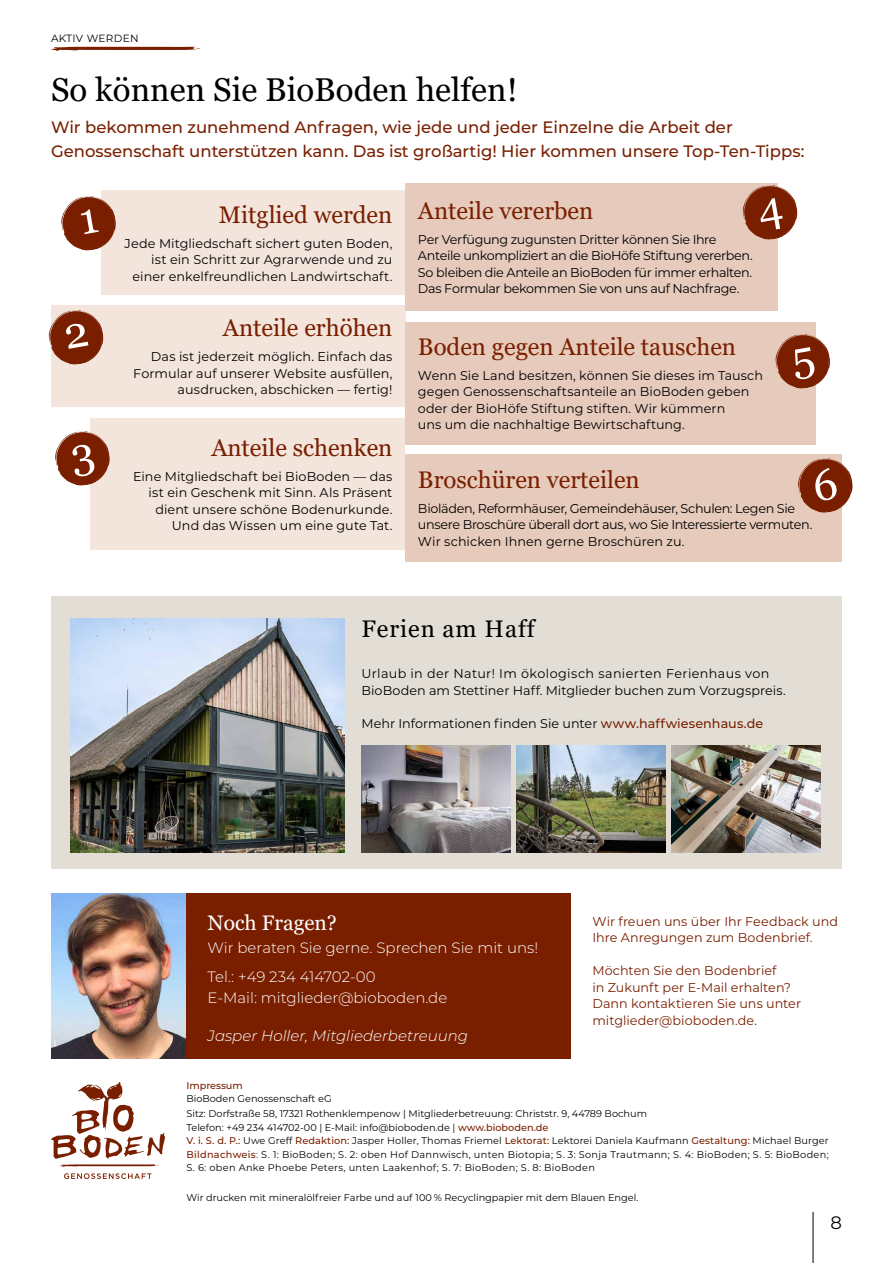
<style>
.page{position:relative;width:893px;height:1263px;background:#fff}
.page>*{position:absolute;margin:0;border:0;box-sizing:border-box;transform-origin:0 0}
.t1{font:33px "Georgia";color:#000}
.t2{font:24px "Georgia";color:#791f00}
.t3{font:24px "Georgia";letter-spacing:.04em;color:#000}
.t4{font:21px "Georgia";color:#fff}
.t5{font:18px "Montserrat";color:#000}
.t6{font:500 16.5px/24px "Montserrat";color:#791f00}
.t7{font:300 15px/29.5px "Montserrat";color:#fff}
.t8{font:italic 300 15px "Montserrat";color:#fff}
.t9{font:12.75px/16.5px "Montserrat";color:#000;text-align:right}
.t10{font:12.75px/16.5px "Montserrat";letter-spacing:-.03em;color:#000}
.t11{font:12.75px/16.5px "Montserrat";color:#791f00}
.t12{font:12.75px/16.5px "Montserrat";letter-spacing:-.025em;color:#000}
.t13{font:10.5px "Montserrat";letter-spacing:.03em;color:#000}
.t14{font:9.75px/13.8px "Montserrat";color:#000}
.t15{font:500 9.75px "Montserrat";color:#791f00}
.s1{font-weight:500;color:#791f00}
.s2{color:#791f00}
</style>
<div class="page">
<hr style="left:813px;top:1212px;width:1px;height:51px;background:#000">
<svg style="left:64px;top:1173px;width:88px;height:6px"></svg>
<svg style="left:51px;top:1082px;width:114px;height:85px"></svg>
<svg style="left:51px;top:47px;width:149px;height:4px"></svg>
<div style="left:101px;top:190px;width:304px;height:105px;background:#f3e4dc"></div>
<div style="left:51px;top:305px;width:354px;height:102px;background:#f3e4dc"></div>
<div style="left:91px;top:418px;width:314px;height:132px;background:#f3e4dc"></div>
<div style="left:405px;top:454px;width:437px;height:107px;background:#e6cabb"></div>
<div style="left:405px;top:183px;width:373px;height:127px;background:#e6cabb"></div>
<div style="left:405px;top:322px;width:411px;height:122px;background:#e6cabb"></div>
<img style="left:51px;top:893px;width:135px;height:165px">
<div style="left:186px;top:893px;width:385px;height:165px;background:#791f00"></div>
<div style="left:51px;top:596px;width:791px;height:272px;background:#e2ded6"></div>
<img style="left:70px;top:619px;width:275px;height:234px">
<img style="left:517px;top:745px;width:148px;height:108px">
<img style="left:672px;top:745px;width:149px;height:108px">
<img style="left:361px;top:745px;width:149px;height:108px">
<svg style="left:61px;top:196px;width:55px;height:55px"></svg>
<svg style="left:798px;top:458px;width:55px;height:55px"></svg>
<svg style="left:48px;top:310px;width:56px;height:55px"></svg>
<svg style="left:55px;top:430px;width:55px;height:56px"></svg>
<svg style="left:742px;top:185px;width:56px;height:55px"></svg>
<svg style="left:775px;top:334px;width:55px;height:55px"></svg>
<p class="t13" style="left:51px;top:32px;width:89px">AKTIV WERDEN</p>
<h1 class="t1" style="left:51px;top:69px;width:468px">So können Sie BioBoden helfen!</h1>
<p class="t6" style="left:51px;top:115px;width:755px">Wir bekommen zunehmend Anfragen, wie jede und jeder Einzelne die Arbeit der<br>Genossenschaft unterstützen kann. Das ist großartig! Hier kommen unsere Top-Ten-Tipps:</p>
<h2 class="t2" style="left:219px;top:200px;width:175px">Mitglied werden</h2>
<p class="t9" style="left:125px;top:235px;width:269px">Jede Mitgliedschaft sichert guten Boden, ist ein Schritt zur Agrarwende und zu einer enkelfreundlichen Landwirtschaft.</p>
<h2 class="t2" style="left:223px;top:314px;width:171px">Anteile erhöhen</h2>
<p class="t9" style="left:133px;top:348px;width:261px">Das ist jederzeit möglich. Einfach das<br>Formular auf unserer Website ausfüllen, ausdrucken, abschicken — fertig!</p>
<h2 class="t2" style="left:418px;top:196px;width:177px">Anteile vererben</h2>
<p class="t10" style="left:418px;top:230px;width:336px">Per Verfügung zugunsten Dritter können Sie Ihre Anteile unkompliziert an die BioHöfe Stiftung vererben.<br>So bleiben die Anteile an BioBoden für immer erhalten.<br>Das Formular bekommen Sie von uns auf Nachfrage.</p>
<h2 class="t2" style="left:418px;top:332px;width:320px">Boden gegen Anteile tauschen</h2>
<p class="t9" style="left:418px;top:367px;width:347px;text-align:left">Wenn Sie Land besitzen, können Sie dieses im Tausch gegen Genossenschaftsanteile an BioBoden geben oder der BioHöfe Stiftung stiften. Wir kümmern<br>uns um die nachhaltige Bewirtschaftung.</p>
<h2 class="t2" style="left:211px;top:433px;width:183px">Anteile schenken</h2>
<p class="t9" style="left:133px;top:467px;width:261px">Eine Mitgliedschaft bei BioBoden — das ist ein Geschenk mit Sinn. Als Präsent dient unsere schöne Bodenurkunde.<br>Und das Wissen um eine gute Tat.</p>
<h2 class="t2" style="left:418px;top:465px;width:223px">Broschüren verteilen</h2>
<p class="t12" style="left:418px;top:500px;width:396px">Bioläden, Reformhäuser, Gemeindehäuser, Schulen: Legen Sie unsere Broschüre überall dort aus, wo Sie Interessierte vermuten.<br>Wir schicken Ihnen gerne Broschüren zu.</p>
<h2 class="t3" style="left:361px;top:614px;width:175px">Ferien am Haff</h2>
<p class="t9" style="left:361px;top:665px;width:426px;text-align:left">Urlaub in der Natur! Im ökologisch sanierten Ferienhaus von<br>BioBoden am Stettiner Haff. Mitglieder buchen zum Vorzugspreis.</p>
<p class="t9" style="left:361px;top:714px;width:403px">Mehr Informationen finden Sie unter <span class="s1">www.haffwiesenhaus.de</span></p>
<h3 class="t4" style="left:208px;top:910px;width:131px">Noch Fragen?</h3>
<p class="t7" style="left:208px;top:932px;width:332px">Wir beraten Sie gerne. Sprechen Sie mit uns!<br>Tel.: +49 234 414702-00</p>
<p class="t7" style="left:208px;top:983px;width:241px">E-Mail: mitglieder@bioboden.de</p>
<p class="t8" style="left:208px;top:1026px;width:262px">Jasper Holler, Mitgliederbetreuung</p>
<p class="t11" style="left:592px;top:912px;width:247px">Wir freuen uns über Ihr Feedback und<br>Ihre Anregungen zum Bodenbrief.</p>
<p class="t11" style="left:592px;top:962px;width:210px">Möchten Sie den Bodenbrief<br>in Zukunft per E-Mail erhalten?<br>Dann kontaktieren Sie uns unter mitglieder@bioboden.de.</p>
<p class="t15" style="left:186px;top:1079px;width:58px">Impressum</p>
<p class="t14" style="left:186px;top:1092px;width:644px">BioBoden Genossenschaft eG<br>Sitz: Dorfstraße 58, 17321 Rothenklempenow | Mitgliederbetreuung: Christstr. 9, 44789 Bochum<br>Telefon: +49 234 414702-00 | E-Mail: info@bioboden.de | <span class="s1">www.bioboden.de<br>V. i. S. d. P.:</span> Uwe Greff <span class="s1">Redaktion:</span> Jasper Holler, Thomas Friemel <span class="s1">Lektorat:</span> Lektorei Daniela Kaufmann <span class="s1">Gestaltung:</span> Michael Burger <span class="s1">Bildnachweis</span><span class="s2">:</span> S. 1: BioBoden; S. 2: oben Hof Dannwisch, unten Biotopia; S. 3: Sonja Trautmann; S. 4: BioBoden; S. 5: BioBoden; S. 6: oben Anke Phoebe Peters, unten Laakenhof; S. 7: BioBoden; S. 8: BioBoden</p>
<p class="t14" style="left:186px;top:1191px;width:454px">Wir drucken mit mineralölfreier Farbe und auf 100 % Recyclingpapier mit dem Blauen Engel.</p>
<h3 class="t5" style="left:830px;top:1210px;width:13px">8</h3>
</div>
